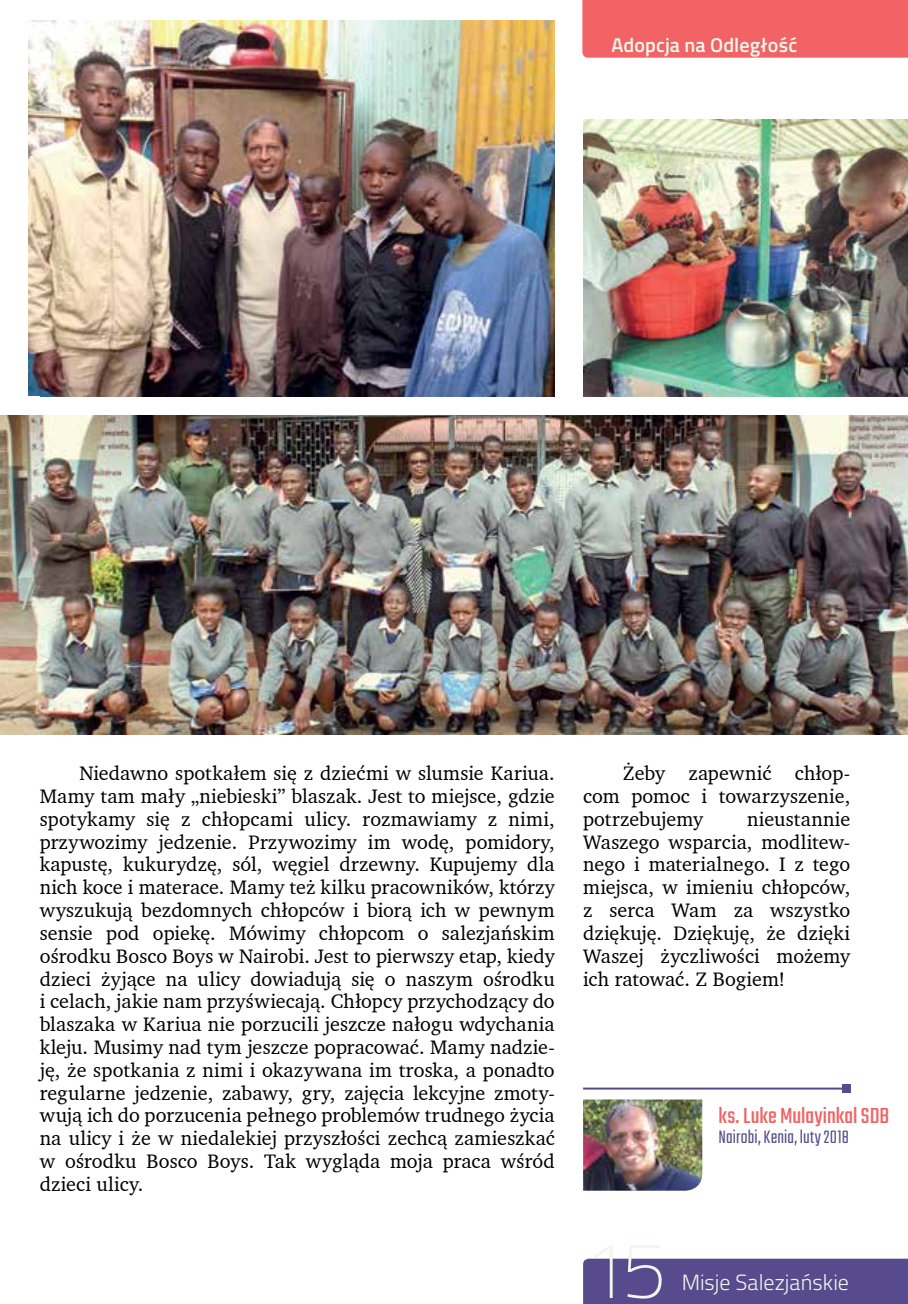
<style>
.page{position:relative;width:908px;height:1304px;background:#fff}
.page>*{position:absolute;margin:0;border:0;box-sizing:border-box;transform-origin:0 0}
.t1{font:100 80px "Titillium Web";color:#f0f7ec}
.t2{font:24px "Teko";color:#f16365}
.t3{font:300 22px "Titillium Web";color:#f0f7ec}
.t4{font:20px/22.8px "Charter BT Pro";letter-spacing:.005em;color:#000;text-align:justify}
.t5{font:300 20px "Teko";letter-spacing:.005em;color:#584b8d}
.t6{font:600 20px "Titillium Web";letter-spacing:.005em;color:#f0f7ec}
</style>
<div class="page">
<img style="left:28px;top:20px;width:526px;height:376px">
<img style="left:583px;top:119px;width:324px;height:277px">
<img style="left:0;top:415px;width:907px;height:320px">
<div style="left:583px;top:1259px;width:324px;height:45px;background:#584b8d"></div>
<div style="left:582px;top:0;width:325px;height:58px;background:#f16365"></div>
<hr style="left:583px;top:1088px;width:263px;height:2px;background:#584b8d">
<div style="left:842px;top:1085px;width:8px;height:8px;background:#584b8d"></div>
<img style="left:583px;top:1099px;width:119px;height:92px">
<p class="t6" style="left:611px;top:30px;width:187px">Adopcja na Odległość</p>
<p class="t4" style="left:40px;top:762px;width:516px;text-indent:40px">Niedawno spotkałem się z dziećmi w slumsie Kariua.<br>Mamy tam mały „niebieski” blaszak. Jest to miejsce, gdzie spotykamy się z chłopcami ulicy. rozmawiamy z nimi, przywozimy jedzenie. Przywozimy im wodę, pomidory, kapustę, kukurydzę, sól, węgiel drzewny. Kupujemy dla nich koce i materace. Mamy też kilku pracowników, którzy wyszukują bezdomnych chłopców i biorą ich w pewnym sensie pod opiekę. Mówimy chłopcom o salezjańskim ośrodku Bosco Boys w Nairobi. Jest to pierwszy etap, kiedy dzieci żyjące na ulicy dowiadują się o naszym ośrodku i celach, jakie nam przyświecają. Chłopcy przychodzący do blaszaka w Kariua nie porzucili jeszcze nałogu wdychania kleju. Musimy nad tym jeszcze popracować. Mamy nadzie&shy;ję, że spotkania z nimi i okazywana im troska, a ponadto regularne jedzenie, zabawy, gry, zajęcia lekcyjne zmoty&shy;wują ich do porzucenia pełnego problemów trudnego życia na ulicy i że w niedalekiej przyszłości zechcą zamieszkać w ośrodku Bosco Boys. Tak wygląda moja praca wśród dzieci ulicy.</p>
<p class="t4" style="left:583px;top:762px;width:268px;text-indent:40px">Żeby zapewnić chłop&shy;com pomoc i towarzyszenie, potrzebujemy</p>
<p class="t4" style="left:583px;top:807px;width:268px;text-indent:164px">nieustannie Waszego wsparcia, modlitew&shy;nego i materialnego. I z tego miejsca, w imieniu chłopców, z serca Wam za wszystko dziękuję. Dziękuję, że dzięki Waszej życzliwości możemy ich ratować. Z Bogiem!</p>
<p class="t2" style="left:718px;top:1102px;width:172px">ks. Luke Mulayinkal SDB</p>
<p class="t5" style="left:718px;top:1125px;width:132px">Nairobi, Kenia, luty 2018</p>
<h1 class="t1" style="left:583px;top:1213px;width:85px">15</h1>
<p class="t3" style="left:681px;top:1266px;width:169px">Misje Salezjańskie</p>
</div>
